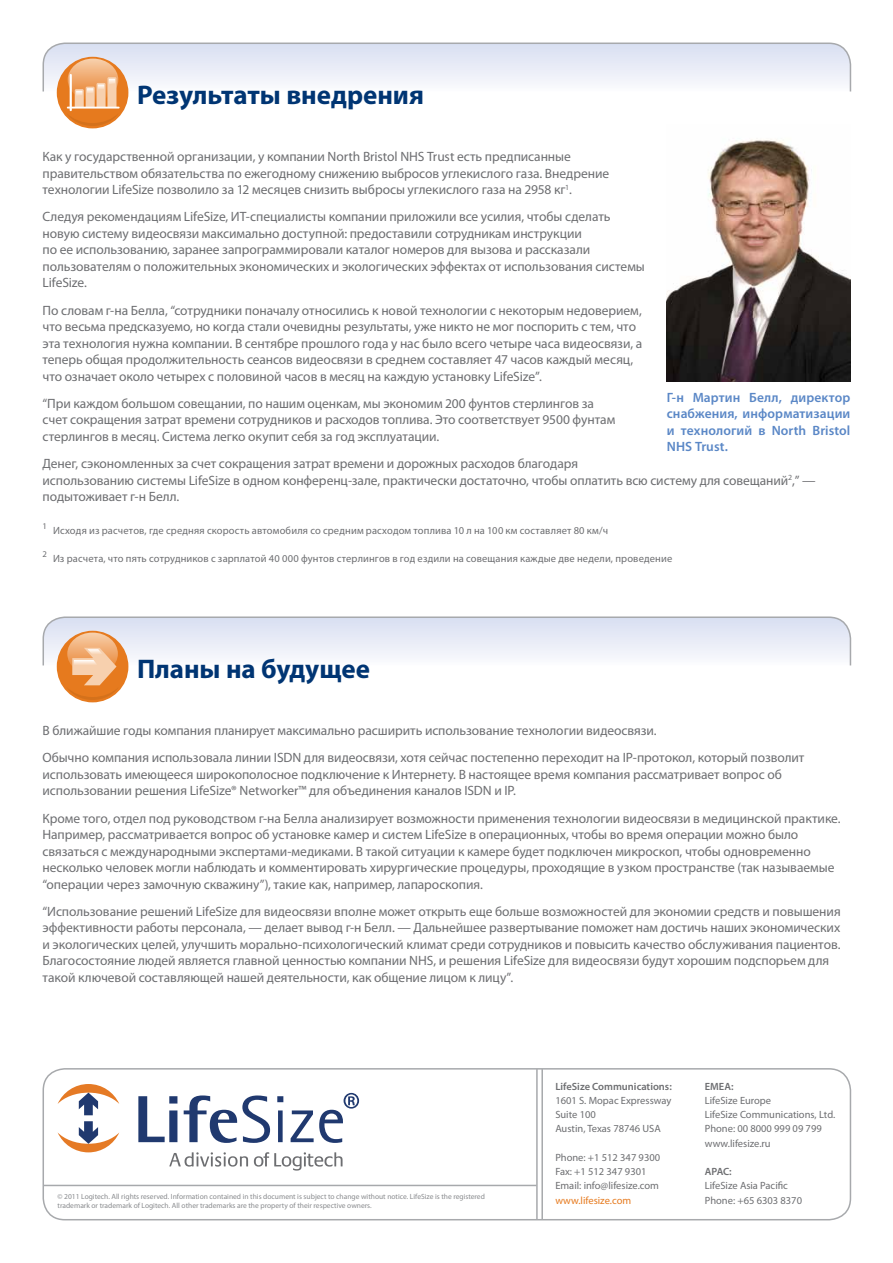
<style>
.page{position:relative;width:893px;height:1263px;background:#fff}
.page>*{position:absolute;margin:0;border:0;box-sizing:border-box;transform-origin:0 0}
.t1{font:700 27px "Myriad Pro";letter-spacing:-.005em;color:#003573}
.t2{font:13.5px/16.5px "Myriad Pro";letter-spacing:-.005em;color:#6d6e71}
.t3{font:600 13.5px/16.5px "Myriad Pro";letter-spacing:.01em;color:#5a87c6;text-align:justify}
.t4{font:10.5px/14.2px "Myriad Pro";color:#6d6e71}
.t5{font:600 10.5px "Myriad Pro";color:#6d6e71}
.t6{font:10.5px "Myriad Pro";color:#e67a1e}
.t7{font:8.7px "Myriad Pro";color:#6d6e71}
.t8{font:7.5px/9px "Myriad Pro";color:#888a8d}
</style>
<div class="page">
<div style="left:43px;top:1068px;width:808px;height:152px;border:2px solid #a7a9ac;border-radius:22px"></div>
<hr style="left:541px;top:1069px;width:2px;height:150px;background:#a7a9ac">
<hr style="left:536px;top:1069px;width:2px;height:150px;background:#a7a9ac">
<hr style="left:44px;top:1185px;width:493px;height:1px;background:#a7a9ac">
<svg style="left:58px;top:1084px;width:61px;height:31px"></svg>
<svg style="left:58px;top:1121px;width:61px;height:31px"></svg>
<svg style="left:138px;top:1096px;width:39px;height:46px"></svg>
<svg style="left:184px;top:1095px;width:86px;height:48px"></svg>
<svg style="left:277px;top:1096px;width:6px;height:46px"></svg>
<svg style="left:291px;top:1093px;width:68px;height:50px"></svg>
<svg style="left:169px;top:1152px;width:79px;height:14px"></svg>
<svg style="left:254px;top:1152px;width:89px;height:18px"></svg>
<svg style="left:42px;top:42px;width:810px;height:84px"></svg>
<img style="left:667px;top:125px;width:183px;height:257px">
<svg style="left:42px;top:616px;width:810px;height:84px"></svg>
<h1 class="t1" style="left:137px;top:77px;width:288px">Результаты внедрения</h1>
<p class="t2" style="left:43px;top:148px;width:568px">Как у государственной организации, у компании North Bristol NHS Trust есть предписанные правительством обязательства по ежегодному снижению выбросов углекислого газа. Внедрение технологии LifeSize позволило за 12 месяцев снизить выбросы углекислого газа на 2958 кг<sup>1</sup>.</p>
<p class="t2" style="left:43px;top:208px;width:604px">Следуя рекомендациям LifeSize, ИТ-специалисты компании приложили все усилия, чтобы сделать новую систему видеосвязи максимально доступной: предоставили сотрудникам инструкции<br>по ее использованию, заранее запрограммировали каталог номеров для вызова и рассказали пользователям о положительных экономических и экологических эффектах от использования системы LifeSize.</p>
<p class="t2" style="left:43px;top:302px;width:601px">По словам г-на Белла, “сотрудники поначалу относились к новой технологии с некоторым недоверием, что весьма предсказуемо, но когда стали очевидны результаты, уже никто не мог поспорить с тем, что эта технология нужна компании. В сентябре прошлого года у нас было всего четыре часа видеосвязи, а теперь общая продолжительность сеансов видеосвязи в среднем составляет 47 часов каждый месяц, что означает около четырех с половиной часов в месяц на каждую установку LifeSize”.</p>
<p class="t2" style="left:43px;top:395px;width:574px">“При каждом большом совещании, по нашим оценкам, мы экономим 200 фунтов стерлингов за счет сокращения затрат времени сотрудников и расходов топлива. Это соответствует 9500 фунтам стерлингов в месяц. Система легко окупит себя за год эксплуатации.</p>
<p class="t2" style="left:43px;top:455px;width:775px">Денег, сэкономленных за счет сокращения затрат времени и дорожных расходов благодаря<br>использованию системы LifeSize в одном конференц-зале, практически достаточно, чтобы оплатить всю систему для совещаний<sup>2</sup>,” — подытоживает г-н Белл.</p>
<p class="t3" style="left:667px;top:389px;width:185px">Г-н Мартин Белл, директор снабжения, информатизации и технологий в North Bristol NHS Trust.</p>
<p class="t7" style="left:43px;top:521px;width:6px">1</p>
<p class="t4" style="left:53px;top:523px;width:557px">Исходя из расчетов, где средняя скорость автомобиля со средним расходом топлива 10 л на 100 км составляет 80 км/ч</p>
<p class="t7" style="left:43px;top:549px;width:6px">2</p>
<p class="t4" style="left:53px;top:551px;width:621px">Из расчета, что пять сотрудников с зарплатой 40 000 фунтов стерлингов в год ездили на совещания каждые две недели, проведение</p>
<h1 class="t1" style="left:137px;top:651px;width:235px">Планы на будущее</h1>
<p class="t2" style="left:43px;top:717px;width:763px;line-height:27.3px">В ближайшие годы компания планирует максимально расширить использование технологии видеосвязи.<br>Обычно компания использовала линии ISDN для видеосвязи, хотя сейчас постепенно переходит на IP-протокол, который позволит</p>
<p class="t2" style="left:43px;top:766px;width:741px">использовать имеющееся широкополосное подключение к Интернету. В настоящее время компания рассматривает вопрос об использовании решения LifeSize® Networker™ для объединения каналов ISDN и IP.</p>
<p class="t2" style="left:43px;top:810px;width:799px">Кроме того, отдел под руководством г-на Белла анализирует возможности применения технологии видеосвязи в медицинской практике.<br>Например, рассматривается вопрос об установке камер и систем LifeSize в операционных, чтобы во время операции можно было связаться с международными экспертами-медиками. В такой ситуации к камере будет подключен микроскоп, чтобы одновременно несколько человек могли наблюдать и комментировать хирургические процедуры, проходящие в узком пространстве (так называемые “операции через замочную скважину”), такие как, например, лапароскопия.</p>
<p class="t2" style="left:43px;top:903px;width:800px">“Использование решений LifeSize для видеосвязи вполне может открыть еще больше возможностей для экономии средств и повышения эффективности работы персонала, — делает вывод г-н Белл. — Дальнейшее развертывание поможет нам достичь наших экономических и экологических целей, улучшить морально-психологический климат среди сотрудников и повысить качество обслуживания пациентов.<br>Благосостояние людей является главной ценностью компании NHS, и решения LifeSize для видеосвязи будут хорошим подспорьем для такой ключевой составляющей нашей деятельности, как общение лицом к лицу”.</p>
<p class="t8" style="left:58px;top:1192px;width:429px">© 2011 Logitech. All rights reserved. Information contained in this document is subject to change without notice. LifeSize is the registered trademark or trademark of Logitech. All other trademarks are the property of their respective owners.</p>
<p class="t5" style="left:555px;top:1079px;width:118px">LifeSize Communications:</p>
<p class="t4" style="left:555px;top:1093px;width:118px">1601 S. Mopac Expressway<br>Suite 100<br>Austin, Texas 78746 USA</p>
<p class="t4" style="left:555px;top:1150px;width:106px">Phone: +1 512 347 9300<br>Fax: +1 512 347 9301<br>Email: info@lifesize.com</p>
<p class="t6" style="left:555px;top:1193px;width:77px">www.lifesize.com</p>
<p class="t5" style="left:705px;top:1079px;width:30px">EMEA:</p>
<p class="t4" style="left:705px;top:1093px;width:132px">LifeSize Europe<br>LifeSize Communications, Ltd.<br>Phone: 00 8000 999 09 799 www.lifesize.ru</p>
<p class="t5" style="left:705px;top:1165px;width:28px">APAC:</p>
<p class="t4" style="left:705px;top:1178px;width:99px">LifeSize Asia Pacific<br>Phone: +65 6303 8370</p>
</div>
